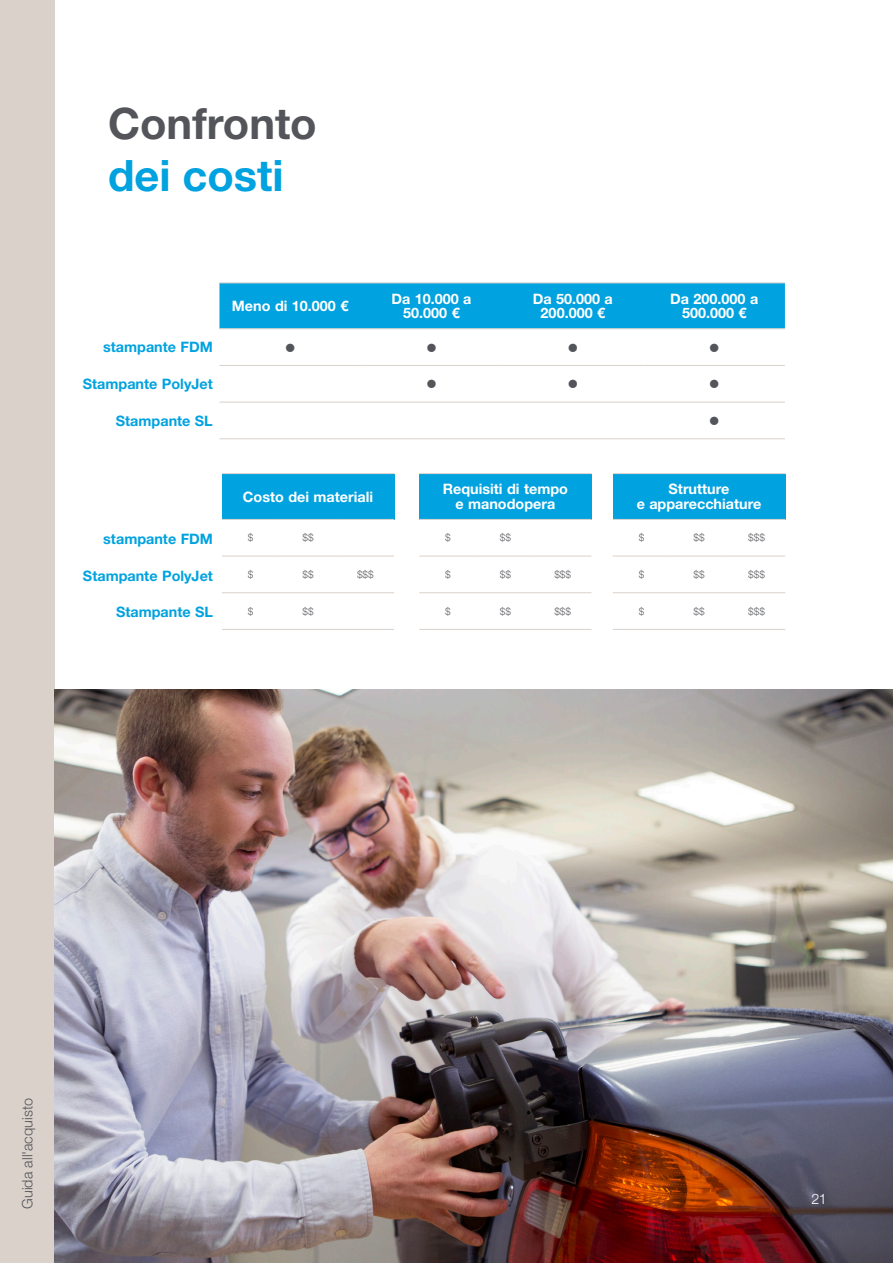
<style>
.page{position:relative;width:893px;height:1263px;background:#fff}
.page>*{position:absolute;margin:0;border:0;box-sizing:border-box;transform-origin:0 0}
.Page_Title{font:700 43.35px "Helvetica Neue LT Std";color:#54555a}
.Page_Title-2{font:700 43.35px "Helvetica Neue LT Std";color:#00a2df}
.Table_Body{font:700 14.4px/14.4px "Helvetica Neue LT Std";color:#fff;text-align:center}
.Table_Body-2{font:700 14.4px "Helvetica Neue LT Std";color:#00a2df}
.Page_Label{font:300 14.4px "Helvetica Neue LT Std";letter-spacing:.01em;color:#54555a}
.Page_Number{font:300 14.4px "Helvetica Neue LT Std";color:#fff}
.Table_Body-3{font:300 10.05px "Helvetica Neue LT Std";color:#54555a}
</style>
<div class="page">
<div style="left:0;top:0;width:54px;height:1263px;background:#dad1cb"></div>
<div style="left:222px;top:474px;width:172px;height:45px;background:#00a2df"></div>
<svg style="left:222px;top:555px;width:172px;height:39px"></svg>
<hr style="left:222px;top:556px;width:57px;height:1px;background:#dad1cb">
<hr style="left:279px;top:556px;width:58px;height:1px;background:#dad1cb">
<hr style="left:337px;top:556px;width:57px;height:1px;background:#dad1cb">
<hr style="left:222px;top:592px;width:57px;height:1px;background:#dad1cb">
<hr style="left:279px;top:592px;width:58px;height:1px;background:#dad1cb">
<hr style="left:337px;top:592px;width:57px;height:1px;background:#dad1cb">
<hr style="left:222px;top:629px;width:57px;height:1px;background:#dad1cb">
<hr style="left:279px;top:629px;width:58px;height:1px;background:#dad1cb">
<hr style="left:337px;top:629px;width:57px;height:1px;background:#dad1cb">
<hr style="left:222px;top:473px;width:57px;height:1px;background:#dad1cb">
<hr style="left:279px;top:473px;width:58px;height:1px;background:#dad1cb">
<hr style="left:337px;top:473px;width:57px;height:1px;background:#dad1cb">
<hr style="left:222px;top:519px;width:57px;height:1px;background:#dad1cb">
<hr style="left:279px;top:519px;width:58px;height:1px;background:#dad1cb">
<hr style="left:337px;top:519px;width:57px;height:1px;background:#dad1cb">
<div style="left:219px;top:283px;width:566px;height:45px;background:#00a2df"></div>
<svg style="left:219px;top:329px;width:566px;height:73px"></svg>
<hr style="left:219px;top:365px;width:142px;height:1px;background:#dad1cb">
<hr style="left:361px;top:365px;width:141px;height:1px;background:#dad1cb">
<hr style="left:502px;top:365px;width:142px;height:1px;background:#dad1cb">
<hr style="left:644px;top:365px;width:141px;height:1px;background:#dad1cb">
<hr style="left:219px;top:402px;width:142px;height:1px;background:#dad1cb">
<hr style="left:219px;top:438px;width:142px;height:1px;background:#dad1cb">
<hr style="left:361px;top:402px;width:141px;height:1px;background:#dad1cb">
<hr style="left:361px;top:438px;width:141px;height:1px;background:#dad1cb">
<hr style="left:502px;top:402px;width:142px;height:1px;background:#dad1cb">
<hr style="left:502px;top:438px;width:142px;height:1px;background:#dad1cb">
<hr style="left:644px;top:402px;width:141px;height:1px;background:#dad1cb">
<hr style="left:644px;top:438px;width:141px;height:1px;background:#dad1cb">
<hr style="left:219px;top:282px;width:142px;height:1px;background:#dad1cb">
<hr style="left:361px;top:282px;width:141px;height:1px;background:#dad1cb">
<hr style="left:502px;top:282px;width:142px;height:1px;background:#dad1cb">
<hr style="left:644px;top:282px;width:141px;height:1px;background:#dad1cb">
<hr style="left:219px;top:328px;width:142px;height:1px;background:#dad1cb">
<hr style="left:361px;top:328px;width:141px;height:1px;background:#dad1cb">
<hr style="left:502px;top:328px;width:142px;height:1px;background:#dad1cb">
<hr style="left:644px;top:328px;width:141px;height:1px;background:#dad1cb">
<div style="left:419px;top:474px;width:172px;height:45px;background:#00a2df"></div>
<svg style="left:419px;top:555px;width:172px;height:39px"></svg>
<hr style="left:419px;top:556px;width:58px;height:1px;background:#dad1cb">
<hr style="left:477px;top:556px;width:57px;height:1px;background:#dad1cb">
<hr style="left:534px;top:556px;width:57px;height:1px;background:#dad1cb">
<hr style="left:419px;top:592px;width:58px;height:1px;background:#dad1cb">
<hr style="left:477px;top:592px;width:57px;height:1px;background:#dad1cb">
<hr style="left:534px;top:592px;width:57px;height:1px;background:#dad1cb">
<hr style="left:419px;top:629px;width:58px;height:1px;background:#dad1cb">
<hr style="left:477px;top:629px;width:57px;height:1px;background:#dad1cb">
<hr style="left:534px;top:629px;width:57px;height:1px;background:#dad1cb">
<hr style="left:419px;top:473px;width:58px;height:1px;background:#dad1cb">
<hr style="left:477px;top:473px;width:57px;height:1px;background:#dad1cb">
<hr style="left:534px;top:473px;width:57px;height:1px;background:#dad1cb">
<hr style="left:419px;top:519px;width:58px;height:1px;background:#dad1cb">
<hr style="left:477px;top:519px;width:57px;height:1px;background:#dad1cb">
<hr style="left:534px;top:519px;width:57px;height:1px;background:#dad1cb">
<div style="left:613px;top:474px;width:172px;height:45px;background:#00a2df"></div>
<svg style="left:613px;top:555px;width:172px;height:39px"></svg>
<hr style="left:613px;top:556px;width:57px;height:1px;background:#dad1cb">
<hr style="left:670px;top:556px;width:58px;height:1px;background:#dad1cb">
<hr style="left:728px;top:556px;width:57px;height:1px;background:#dad1cb">
<hr style="left:613px;top:592px;width:57px;height:1px;background:#dad1cb">
<hr style="left:670px;top:592px;width:58px;height:1px;background:#dad1cb">
<hr style="left:728px;top:592px;width:57px;height:1px;background:#dad1cb">
<hr style="left:613px;top:629px;width:57px;height:1px;background:#dad1cb">
<hr style="left:670px;top:629px;width:58px;height:1px;background:#dad1cb">
<hr style="left:728px;top:629px;width:57px;height:1px;background:#dad1cb">
<hr style="left:613px;top:473px;width:57px;height:1px;background:#dad1cb">
<hr style="left:670px;top:473px;width:58px;height:1px;background:#dad1cb">
<hr style="left:728px;top:473px;width:57px;height:1px;background:#dad1cb">
<hr style="left:613px;top:519px;width:57px;height:1px;background:#dad1cb">
<hr style="left:670px;top:519px;width:58px;height:1px;background:#dad1cb">
<hr style="left:728px;top:519px;width:57px;height:1px;background:#dad1cb">
<img style="left:54px;top:690px;width:839px;height:573px">
<svg style="left:286px;top:343px;width:8px;height:9px"></svg>
<svg style="left:427px;top:343px;width:9px;height:9px"></svg>
<svg style="left:569px;top:343px;width:8px;height:9px"></svg>
<svg style="left:710px;top:343px;width:8px;height:9px"></svg>
<svg style="left:427px;top:380px;width:9px;height:8px"></svg>
<svg style="left:569px;top:380px;width:8px;height:8px"></svg>
<svg style="left:710px;top:380px;width:8px;height:8px"></svg>
<p class="Page_Title" style="left:108px;top:97px;width:210px">Confronto</p>
<p class="Page_Title-2" style="left:108px;top:149px;width:177px">dei costi</p>
<p class="Table_Body-2" style="left:103px;top:338px;width:111px">stampante FDM</p>
<p class="Table_Body-2" style="left:83px;top:375px;width:132px">Stampante PolyJet</p>
<p class="Table_Body-2" style="left:116px;top:411px;width:98px">Stampante SL</p>
<p class="Table_Body" style="left:232px;top:298px;width:118px">Meno di 10.000 €</p>
<p class="Table_Body" style="left:391px;top:291px;width:82px">Da 10.000 a<br>50.000 €</p>
<p class="Table_Body" style="left:533px;top:291px;width:82px">Da 50.000 a<br>200.000 €</p>
<p class="Table_Body" style="left:670px;top:291px;width:90px">Da 200.000 a<br>500.000 €</p>
<p class="Table_Body-2" style="left:103px;top:530px;width:111px">stampante FDM</p>
<p class="Table_Body-2" style="left:83px;top:567px;width:132px">Stampante PolyJet</p>
<p class="Table_Body-2" style="left:116px;top:603px;width:98px">Stampante SL</p>
<p class="Table_Body" style="left:243px;top:489px;width:132px">Costo dei materiali</p>
<p class="Table_Body-3" style="left:248px;top:532px;width:7px">$</p>
<p class="Table_Body-3" style="left:302px;top:532px;width:13px">$$</p>
<p class="Table_Body-3" style="left:248px;top:568px;width:7px">$</p>
<p class="Table_Body-3" style="left:302px;top:568px;width:13px">$$</p>
<p class="Table_Body-3" style="left:357px;top:568px;width:18px">$$$</p>
<p class="Table_Body-3" style="left:248px;top:605px;width:7px">$</p>
<p class="Table_Body-3" style="left:302px;top:605px;width:13px">$$</p>
<p class="Table_Body" style="left:443px;top:482px;width:127px">Requisiti di tempo e manodopera</p>
<p class="Table_Body-3" style="left:445px;top:532px;width:7px">$</p>
<p class="Table_Body-3" style="left:500px;top:532px;width:13px">$$</p>
<p class="Table_Body-3" style="left:445px;top:568px;width:7px">$</p>
<p class="Table_Body-3" style="left:500px;top:568px;width:13px">$$</p>
<p class="Table_Body-3" style="left:554px;top:568px;width:18px">$$$</p>
<p class="Table_Body-3" style="left:445px;top:605px;width:7px">$</p>
<p class="Table_Body-3" style="left:500px;top:605px;width:13px">$$</p>
<p class="Table_Body-3" style="left:554px;top:605px;width:18px">$$$</p>
<p class="Table_Body" style="left:637px;top:482px;width:126px">Strutture<br>e apparecchiature</p>
<p class="Table_Body-3" style="left:639px;top:532px;width:7px">$</p>
<p class="Table_Body-3" style="left:693px;top:532px;width:13px">$$</p>
<p class="Table_Body-3" style="left:748px;top:532px;width:18px">$$$</p>
<p class="Table_Body-3" style="left:639px;top:568px;width:7px">$</p>
<p class="Table_Body-3" style="left:693px;top:568px;width:13px">$$</p>
<p class="Table_Body-3" style="left:748px;top:568px;width:18px">$$$</p>
<p class="Table_Body-3" style="left:639px;top:605px;width:7px">$</p>
<p class="Table_Body-3" style="left:693px;top:605px;width:13px">$$</p>
<p class="Table_Body-3" style="left:748px;top:605px;width:18px">$$$</p>
<p class="Page_Label" style="left:19px;top:1209px;width:112px;rotate:-90deg">Guida all'acquisto</p>
<p class="Page_Number" style="left:811px;top:1190px;width:17px">21</p>
</div>
